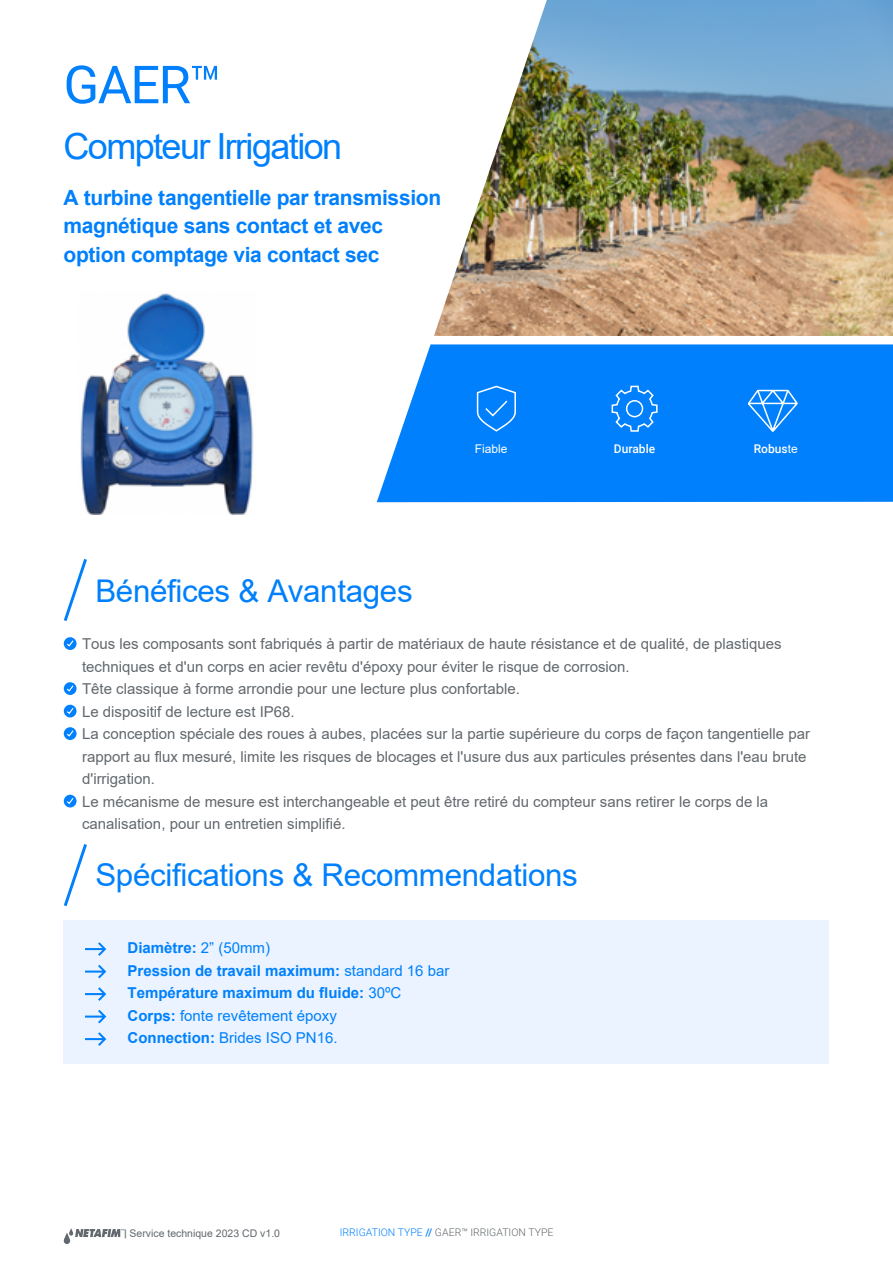
<style>
.page{position:relative;width:893px;height:1263px;background:#fff}
.page>*{position:absolute;margin:0;border:0;box-sizing:border-box;transform-origin:0 0}
.Product_name{font:52.5px "Roboto";color:#0080fc}
.Product_name-2{font:36px "Arial";letter-spacing:-.045em;color:#0080fc}
.regular{font:31.35px "Arial";letter-spacing:-.01em;color:#0080fc}
.Product_name-3{font:700 21px/28.5px "Arial";letter-spacing:-.015em;color:#0080fc}
.regular-2{font:15px/22.5px "Arial";color:#62686d}
.regular_indented{font:700 15px/22.5px "Arial";color:#0080fc}
.features_bullets{font:500 12px "Roboto";color:#fff}
.features_bullets-2{font:12px "Arial";color:#fff}
.t1{font:300 10.5px "Roboto";color:#62686d}
.t2{font:10.5px "Arial";color:#62686d}
.s1{font-family:"Arial";font-weight:400}
.s2{font-weight:400}
.s3{font-family:"Roboto";font-weight:900}
.s4{color:#0080fc}
.s5{font-weight:500;color:#0080fc}
</style>
<div class="page">
<svg style="left:64px;top:1228px;width:60px;height:16px"></svg>
<div style="left:377px;top:344px;width:516px;height:158px;background:#0080fc"></div>
<svg style="left:64px;top:559px;width:23px;height:62px"></svg>
<svg style="left:63px;top:844px;width:24px;height:63px"></svg>
<div style="left:64px;top:920px;width:765px;height:144px;background:#eaf3ff"></div>
<svg style="left:85px;top:942px;width:21px;height:14px"></svg>
<svg style="left:85px;top:965px;width:21px;height:13px"></svg>
<svg style="left:85px;top:987px;width:21px;height:14px"></svg>
<svg style="left:85px;top:1010px;width:21px;height:13px"></svg>
<svg style="left:85px;top:1032px;width:21px;height:14px"></svg>
<svg style="left:64px;top:637px;width:13px;height:13px"></svg>
<svg style="left:66px;top:639px;width:9px;height:8px"></svg>
<svg style="left:64px;top:682px;width:13px;height:13px"></svg>
<svg style="left:66px;top:684px;width:9px;height:8px"></svg>
<svg style="left:64px;top:705px;width:13px;height:12px"></svg>
<svg style="left:66px;top:707px;width:9px;height:8px"></svg>
<svg style="left:64px;top:727px;width:13px;height:13px"></svg>
<svg style="left:66px;top:729px;width:9px;height:8px"></svg>
<svg style="left:64px;top:795px;width:13px;height:12px"></svg>
<svg style="left:66px;top:797px;width:9px;height:8px"></svg>
<svg style="left:611px;top:385px;width:47px;height:47px;background:#2893fc"></svg>
<svg style="left:476px;top:385px;width:41px;height:47px;background:#2090fc"></svg>
<svg style="left:746px;top:387px;width:54px;height:48px;background:#2a95fc"></svg>
<img style="left:434px;top:0;width:459px;height:336px">
<img style="left:80px;top:293px;width:174px;height:221px">
<p class="Product_name" style="left:63px;top:48px;width:160px">GAER™</p>
<p class="Product_name-2" style="left:63px;top:121px;width:280px">Compteur Irrigation</p>
<p class="Product_name-3" style="left:63px;top:183px;width:379px">A turbine tangentielle par transmission magnétique sans contact et avec option comptage via contact sec</p>
<p class="features_bullets-2" style="left:475px;top:440px;width:34px">Fiable</p>
<p class="features_bullets" style="left:614px;top:440px;width:43px">Durable</p>
<p class="features_bullets" style="left:754px;top:440px;width:45px">Robus<span class="s1">te</span></p>
<p class="regular" style="left:95px;top:569px;width:319px">Bénéfices &amp; Avantages</p>
<p class="regular-2" style="left:82px;top:633px;width:729px">Tous les composants sont fabriqués à partir de matériaux de haute résistance et de qualité, de plastiques techniques et d'un corps en acier revêtu d'époxy pour éviter le risque de corrosion.<br>Tête classique à forme arrondie pour une lecture plus confortable.<br>Le dispositif de lecture est IP68.<br>La conception spéciale des roues à aubes, placées sur la partie supérieure du corps de façon tangentielle par rapport au flux mesuré, limite les risques de blocages et l'usure dus aux particules présentes dans l'eau brute d'irrigation.<br>Le mécanisme de mesure est interchangeable et peut être retiré du compteur sans retirer le corps de la canalisation, pour un entretien simplifié.</p>
<p class="regular" style="left:95px;top:853px;width:484px">Spécifications &amp; Recommendations</p>
<p class="regular_indented" style="left:128px;top:937px;width:323px">Diamètre: <span class="s2">2” (50mm)<br></span>Pression de travail maximum: <span class="s2">standard 16 bar<br></span>Température maximum du fluide: <span class="s2">30ºC<br></span>Corps: <span class="s2">fonte revêtement époxy<br></span>Connection: <span class="s2">Brides ISO PN16.</span></p>
<p class="t2" style="left:124px;top:1226px;width:157px"><span class="s3">|</span> Service technique 2023 CD v1.0</p>
<p class="t1" style="left:340px;top:1225px;width:215px"><span class="s4">IRRIGATION TYPE</span> <span class="s5">//</span> GAER™ IRRIGATION TYPE</p>
</div>
